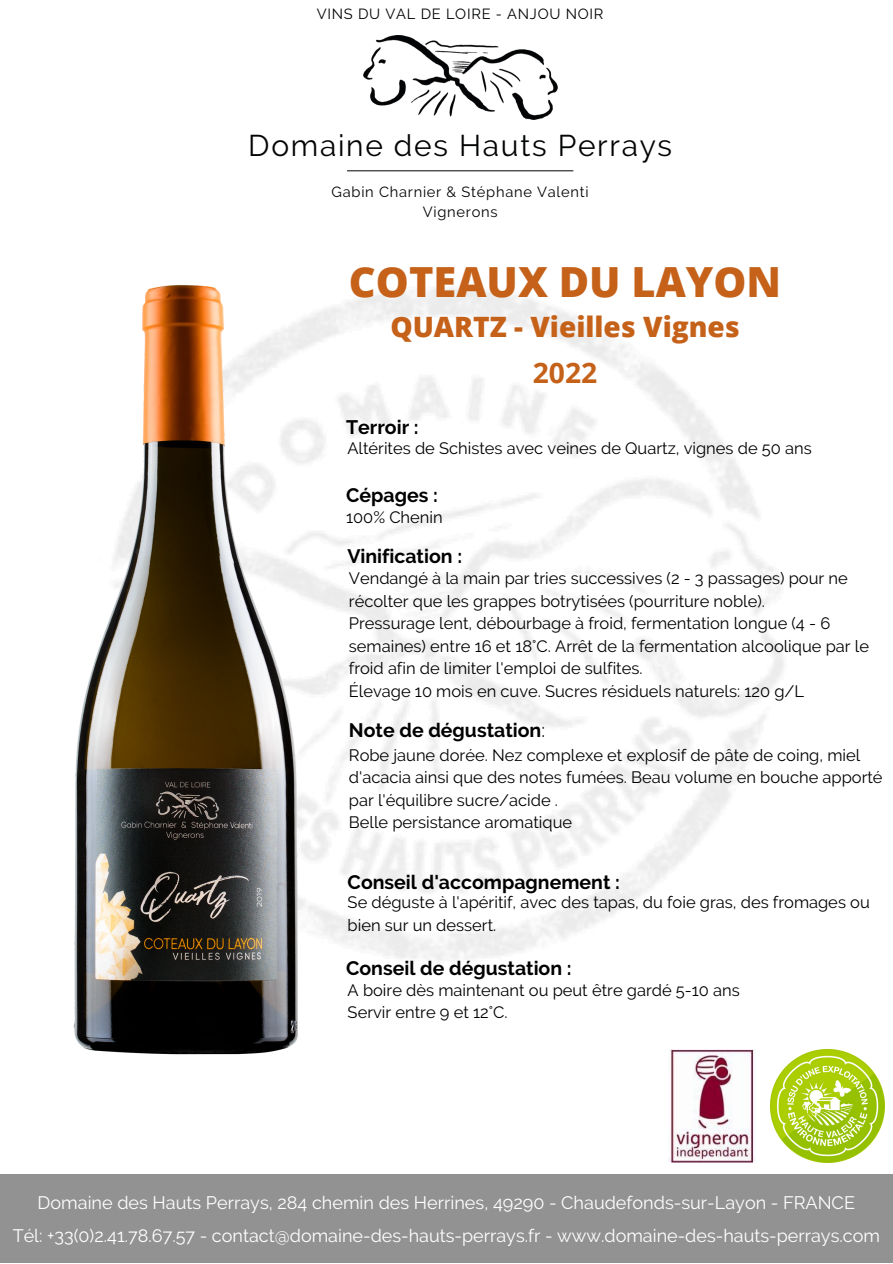
<style>
.page{position:relative;width:893px;height:1264px;background:#fff}
.page>*{position:absolute;margin:0;border:0;box-sizing:border-box;transform-origin:0 0}
.t1{font:800 41.55px "Open Sans";color:#c56119}
.t2{font:29.85px "Raleway";letter-spacing:.055em;color:#020304}
.t3{font:700 28.2px "Open Sans";color:#c56119}
.t4{font:800 28.05px "Open Sans";color:#c56119}
.t5{font:700 19.5px "Raleway";color:#000}
.t6{font:18px "Raleway";color:#fff}
.t7{font:16.5px/22.5px "Raleway";color:#000}
.t8{font:14.7px "Raleway";letter-spacing:.05em;color:#020304}
.s1{font-weight:400}
</style>
<div class="page">
<img style="left:770px;top:1049px;width:114px;height:113px">
<img style="left:668px;top:1049px;width:87px;height:113px">
<img style="left:363px;top:35px;width:194px;height:84px">
<hr style="left:347px;top:170px;width:226px;height:1px;background:#020304">
<div style="left:0;top:1174px;width:892px;height:88px;background:#929292"></div>
<img style="left:73px;top:284px;width:395px;height:771px">
<p class="t8" style="left:317px;top:5px;width:288px">VINS DU VAL DE LOIRE - ANJOU NOIR</p>
<p class="t2" style="left:248px;top:127px;width:425px">Domaine des Hauts Perrays</p>
<p class="t8" style="left:331px;top:183px;width:259px">Gabin Charnier &amp; Stéphane Valenti</p>
<p class="t8" style="left:423px;top:203px;width:76px">Vignerons</p>
<p class="t1" style="left:349px;top:252px;width:433px">COTEAUX DU LAYON</p>
<p class="t4" style="left:390px;top:307px;width:351px">QUARTZ - Vieilles Vignes</p>
<p class="t5" style="left:346px;top:415px;width:74px">Terroir :</p>
<p class="t3" style="left:533px;top:353px;width:66px">2022</p>
<p class="t7" style="left:347px;top:437px;width:466px">Altérites de Schistes avec veines de Quartz, vignes de 50 ans</p>
<p class="t5" style="left:346px;top:483px;width:93px">Cépages :</p>
<p class="t7" style="left:346px;top:505px;width:98px">100% Chenin</p>
<p class="t5" style="left:347px;top:544px;width:116px">Vinification :</p>
<p class="t7" style="left:349px;top:567px;width:500px">Vendangé à la main par tries successives (2 - 3 passages) pour ne récolter que les grappes botrytisées (pourriture noble).</p>
<p class="t7" style="left:349px;top:612px;width:521px">Pressurage lent, débourbage à froid, fermentation longue (4 - 6 semaines) entre 16 et 18°C. Arrêt de la fermentation alcoolique par le froid afin de limiter l'emploi de sulfites.</p>
<p class="t7" style="left:349px;top:679px;width:456px">Élevage 10 mois en cuve. Sucres résiduels naturels: 120 g/L</p>
<p class="t5" style="left:349px;top:718px;width:198px">Note de dégustation<span class="s1">:</span></p>
<p class="t7" style="left:349px;top:743px;width:535px">Robe jaune dorée. Nez complexe et explosif de pâte de coing, miel d'acacia ainsi que des notes fumées. Beau volume en bouche apporté par l'équilibre sucre/acide .</p>
<p class="t7" style="left:349px;top:811px;width:225px">Belle persistance aromatique</p>
<p class="t5" style="left:347px;top:870px;width:274px">Conseil d'accompagnement :</p>
<p class="t7" style="left:347px;top:891px;width:523px">Se déguste à l'apéritif, avec des tapas, du foie gras, des fromages ou bien sur un dessert.</p>
<p class="t5" style="left:346px;top:957px;width:227px">Conseil de dégustation :</p>
<p class="t7" style="left:347px;top:978px;width:394px">A boire dès maintenant ou peut être gardé 5-10 ans</p>
<p class="t7" style="left:347px;top:1001px;width:161px">Servir entre 9 et 12°C.</p>
<p class="t6" style="left:38px;top:1192px;width:818px">Domaine des Hauts Perrays, 284 chemin des Herrines, 49290 - Chaudefonds-sur-Layon - FRANCE</p>
<p class="t6" style="left:13px;top:1224px;width:868px">Tél: +33(0)2.41.78.67.57 - contact@domaine-des-hauts-perrays.fr - www.domaine-des-hauts-perrays.com</p>
</div>
